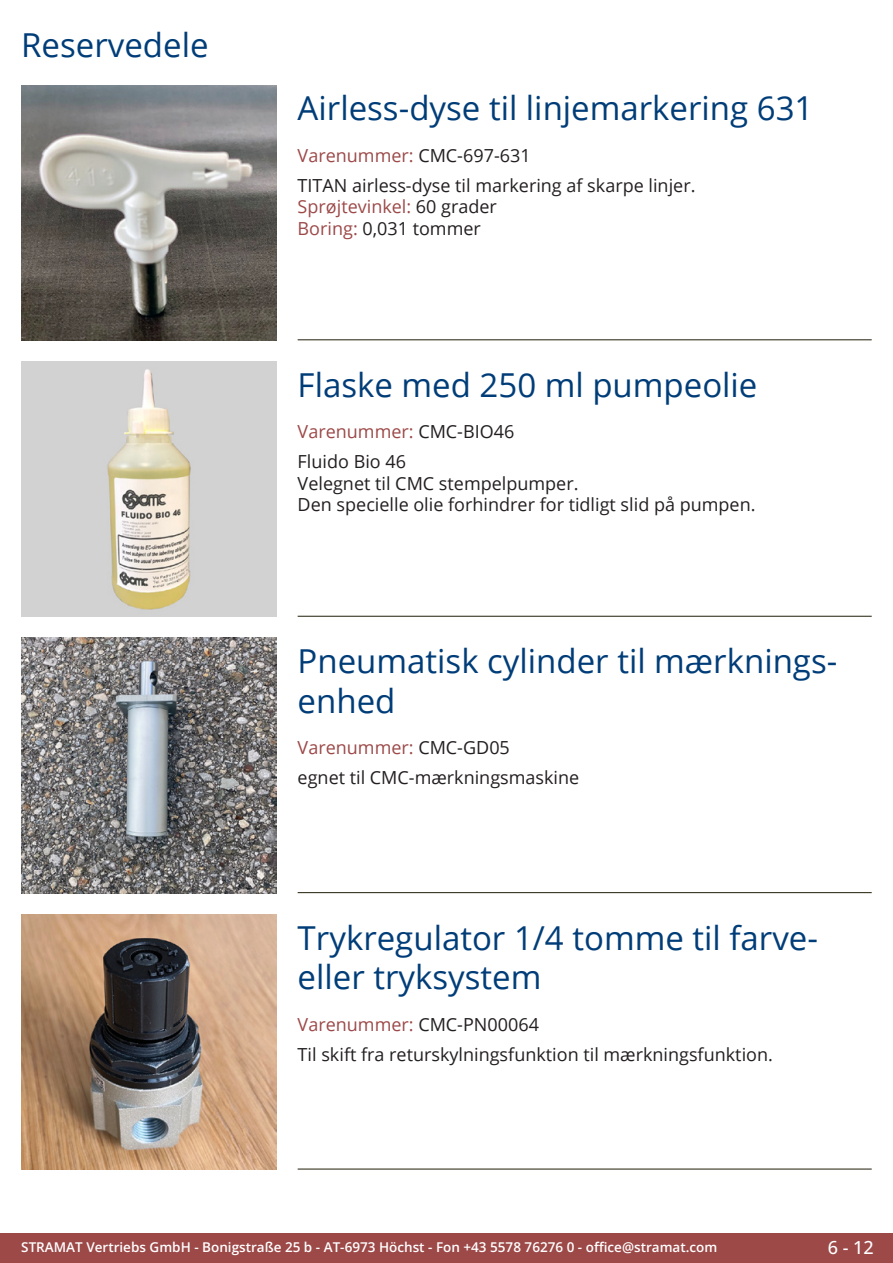
<style>
.page{position:relative;width:893px;height:1263px;background:#fff}
.page>*{position:absolute;margin:0;border:0;box-sizing:border-box;transform-origin:0 0}
.Produkttitel{font:33px/39.6px "Open Sans";color:#003d78}
.RastTitel{font:33px "Open Sans";color:#003d78}
.Beschreibung_Text{font:18px/21.6px "Open Sans";color:#231f20}
.TechDaten_Überschrif{font:18px "Open Sans";color:#9c4948}
.t1{font:500 18px "Open Sans";color:#fff}
.t2{font:600 13.5px "Open Sans";color:#fff}
.s1{color:#231f20}
.s2{color:#9c4948}
</style>
<div class="page">
<div style="left:0;top:1233px;width:893px;height:30px;background:#9c4948"></div>
<hr style="left:298px;top:340px;width:574px;height:1px;background:#201d08">
<hr style="left:298px;top:616px;width:574px;height:1px;background:#201d08">
<hr style="left:298px;top:892px;width:574px;height:1px;background:#201d08">
<hr style="left:298px;top:1169px;width:574px;height:1px;background:#201d08">
<img style="left:21px;top:85px;width:255px;height:255px">
<img style="left:21px;top:361px;width:255px;height:256px">
<img style="left:21px;top:638px;width:255px;height:255px">
<img style="left:21px;top:914px;width:255px;height:255px">
<p class="RastTitel" style="left:21px;top:22px;width:189px">Reservedele</p>
<p class="Produkttitel" style="left:298px;top:88px;width:517px">Airless-dyse til linjemarkering 631</p>
<p class="TechDaten_Überschrif" style="left:298px;top:143px;width:235px">Varenummer: <span class="s1">CMC-697-631</span></p>
<p class="Beschreibung_Text" style="left:298px;top:174px;width:399px">TITAN airless-dyse til markering af skarpe linjer.<br><span class="s2">Sprøjtevinkel:</span> 60 grader<br><span class="s2">Boring:</span> 0,031 tommer</p>
<p class="Produkttitel" style="left:298px;top:364px;width:461px">Flaske med 250 ml pumpeolie</p>
<p class="TechDaten_Überschrif" style="left:298px;top:420px;width:218px">Varenummer: <span class="s1">CMC-BIO46</span></p>
<p class="Beschreibung_Text" style="left:298px;top:450px;width:459px">Fluido Bio 46<br>Velegnet til CMC stempelpumper.<br>Den specielle olie forhindrer for tidligt slid på pumpen.</p>
<p class="Produkttitel" style="left:298px;top:640px;width:539px">Pneumatisk cylinder til mærknings&shy;enhed</p>
<p class="TechDaten_Überschrif" style="left:298px;top:735px;width:214px">Varenummer: <span class="s1">CMC-GD05</span></p>
<p class="Beschreibung_Text" style="left:298px;top:766px;width:283px">egnet til CMC-mærkningsmaskine</p>
<p class="Produkttitel" style="left:298px;top:917px;width:522px">Trykregulator 1/4 tomme til farve&shy;eller tryksystem</p>
<p class="TechDaten_Überschrif" style="left:298px;top:1012px;width:243px">Varenummer: <span class="s1">CMC-PN00064</span></p>
<p class="Beschreibung_Text" style="left:298px;top:1043px;width:477px">Til skift fra returskylningsfunktion til mærkningsfunktion.</p>
<p class="t2" style="left:21px;top:1238px;width:698px">STRAMAT Vertriebs GmbH - Bonigstraße 25 b - AT-6973 Höchst - Fon +43 5578 76276 0 - office@stramat.com</p>
<p class="t1" style="left:828px;top:1234px;width:48px">6 - 12</p>
</div>
